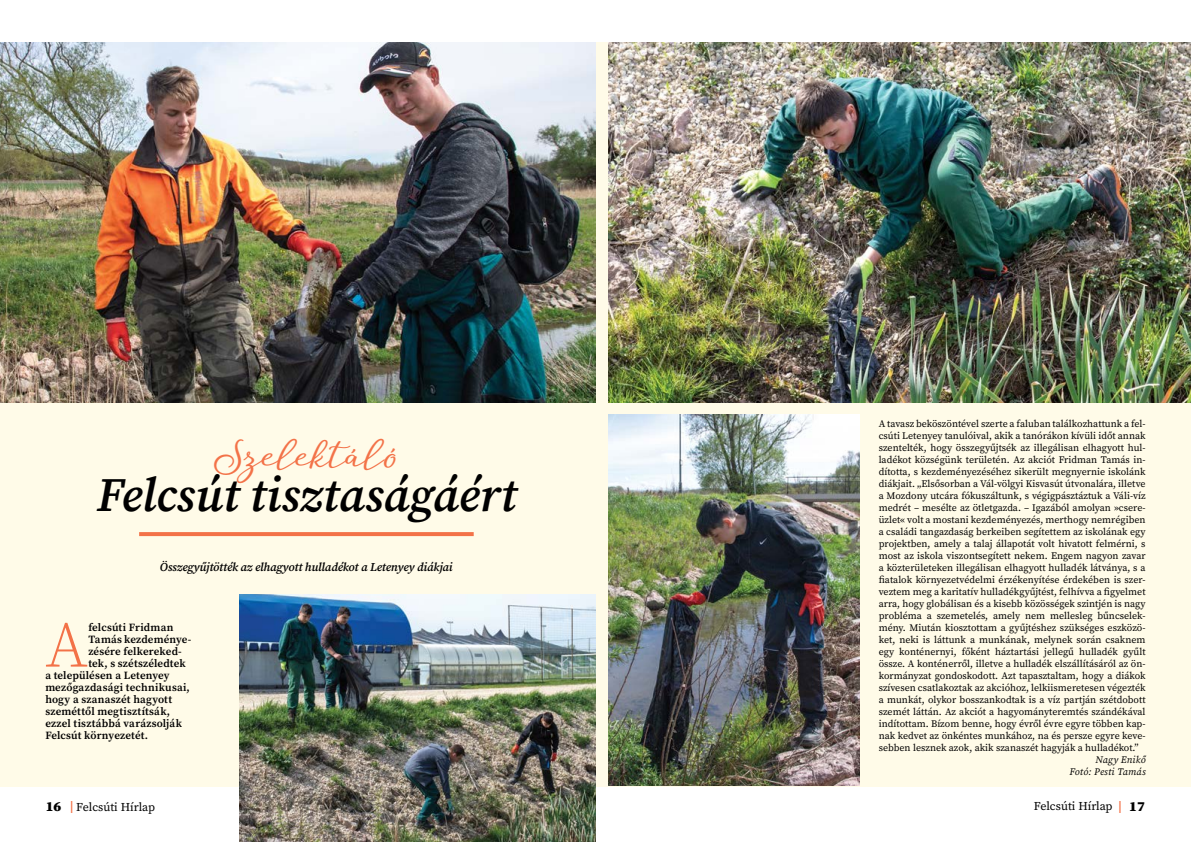
<style>
.page{position:relative;width:1191px;height:842px;background:#fff}
.page>*{position:absolute;margin:0;border:0;box-sizing:border-box;transform-origin:0 0}
.t1{font:64.4px "Source Serif Variable";color:#f37248}
.t2{font:italic 48px "Source Serif Variable";letter-spacing:.02em;color:#000}
.t3{font:700 30px "Guess Pro";letter-spacing:-.02em;color:#f37248}
.t4{font:italic 12px "Source Serif Variable";letter-spacing:.015em;color:#000}
.t5{font:12px "Source Serif Variable";color:#000}
.t6{font:11px "Source Serif Variable";letter-spacing:.025em;color:#000}
.t7{font:10px/12px "Source Serif Variable";color:#000;text-align:justify}
.t8{font:italic 10px/12px "Source Serif Variable";letter-spacing:.02em;color:#000;text-align:right}
.s1{font-size:14px}
.s2{color:#f37248}
</style>
<div class="page">
<div style="left:0;top:43px;width:1191px;height:744px;background:#fffbe8"></div>
<svg style="left:139px;top:532px;width:335px;height:4px"></svg>
<img style="left:609px;top:43px;width:582px;height:360px">
<img style="left:0;top:43px;width:595px;height:360px">
<img style="left:609px;top:415px;width:250px;height:370px">
<img style="left:239px;top:595px;width:356px;height:247px">
<h3 class="t3" style="left:210px;top:435px;width:194px">Szelektáló</h3>
<h2 class="t2" style="left:97px;top:462px;width:421px">Felcsút tisztaságáért</h2>
<p class="t4" style="left:160px;top:558px;width:294px">Összegyűjtötték az elhagyott hulladékot a Letenyey diákjai</p>
<h1 class="t1" style="left:45px;top:602px;width:44px">A</h1>
<p class="t6" style="left:88px;top:620px;width:87px">felcsúti Fridman</p>
<p class="t6" style="left:88px;top:632px;width:104px">Tamás kezdeménye-</p>
<p class="t6" style="left:88px;top:644px;width:95px">zésére felkereked-</p>
<p class="t6" style="left:88px;top:656px;width:98px">tek, s szétszéledtek</p>
<p class="t6" style="left:45px;top:668px;width:126px">a településen a Letenyey</p>
<p class="t6" style="left:45px;top:680px;width:146px">mezőgazdasági technikusai,</p>
<p class="t6" style="left:45px;top:692px;width:128px">hogy a szanaszét hagyott</p>
<p class="t6" style="left:45px;top:704px;width:126px">szeméttől megtisztítsák,</p>
<p class="t6" style="left:45px;top:716px;width:138px">ezzel tisztábbá varázsolják</p>
<p class="t6" style="left:45px;top:728px;width:104px">Felcsút környezetét.</p>
<p class="t7" style="left:878px;top:417px;width:268px">A tavasz beköszöntével szerte a faluban találkozhattunk a fel&shy;csúti Letenyey tanulóival, akik a tanórákon kívüli időt annak szentelték, hogy összegyűjtsék az illegálisan elhagyott hul&shy;ladékot községünk területén. Az akciót Fridman Tamás in&shy;dította, s kezdeményezéséhez sikerült megnyernie iskolánk diákjait. „Elsősorban a Vál-völgyi Kisvasút útvonalára, illetve a Mozdony utcára fókuszáltunk, s végigpásztáztuk a Váli-víz medrét – mesélte az ötletgazda. – Igazából amolyan »csere&shy;üzlet« volt a mostani kezdeményezés, merthogy nemrégiben a családi tangazdaság berkeiben segítettem az iskolának egy projektben, amely a talaj állapotát volt hivatott felmérni, s most az iskola viszontsegített nekem. Engem nagyon zavar a közterületeken illegálisan elhagyott hulladék látványa, s a fiatalok környezetvédelmi érzékenyítése érdekében is szer&shy;veztem meg a karitatív hulladékgyűjtést, felhívva a figyelmet arra, hogy globálisan és a kisebb közösségek szintjén is nagy probléma a szemetelés, amely nem mellesleg bűncselek&shy;mény. Miután kiosztottam a gyűjtéshez szükséges eszközö&shy;ket, neki is láttunk a munkának, melynek során csaknem egy konténernyi, főként háztartási jellegű hulladék gyűlt össze. A konténerről, illetve a hulladék elszállításáról az ön&shy;kormányzat gondoskodott. Azt tapasztaltam, hogy a diákok szívesen csatlakoztak az akcióhoz, lelkiismeretesen végezték a munkát, olykor bosszankodtak is a víz partján szétdobott szemét láttán. Az akciót a hagyományteremtés szándékával indítottam. Bízom benne, hogy évről évre egyre többen kap&shy;nak kedvet az önkéntes munkához, na és persze egyre keve&shy;sebben lesznek azok, akik szanaszét hagyják a hulladékot.”</p>
<p class="t8" style="left:1069px;top:753px;width:78px">Nagy Enikő<br>Fotó: Pesti Tamás</p>
<p class="t5" style="left:46px;top:798px;width:111px"><span class="s1">16</span> <span class="s2">|</span> Felcsúti Hírlap</p>
<p class="t5" style="left:1034px;top:797px;width:112px">Felcsúti Hírlap <span class="s2">|</span> <span class="s1">17</span></p>
</div>
